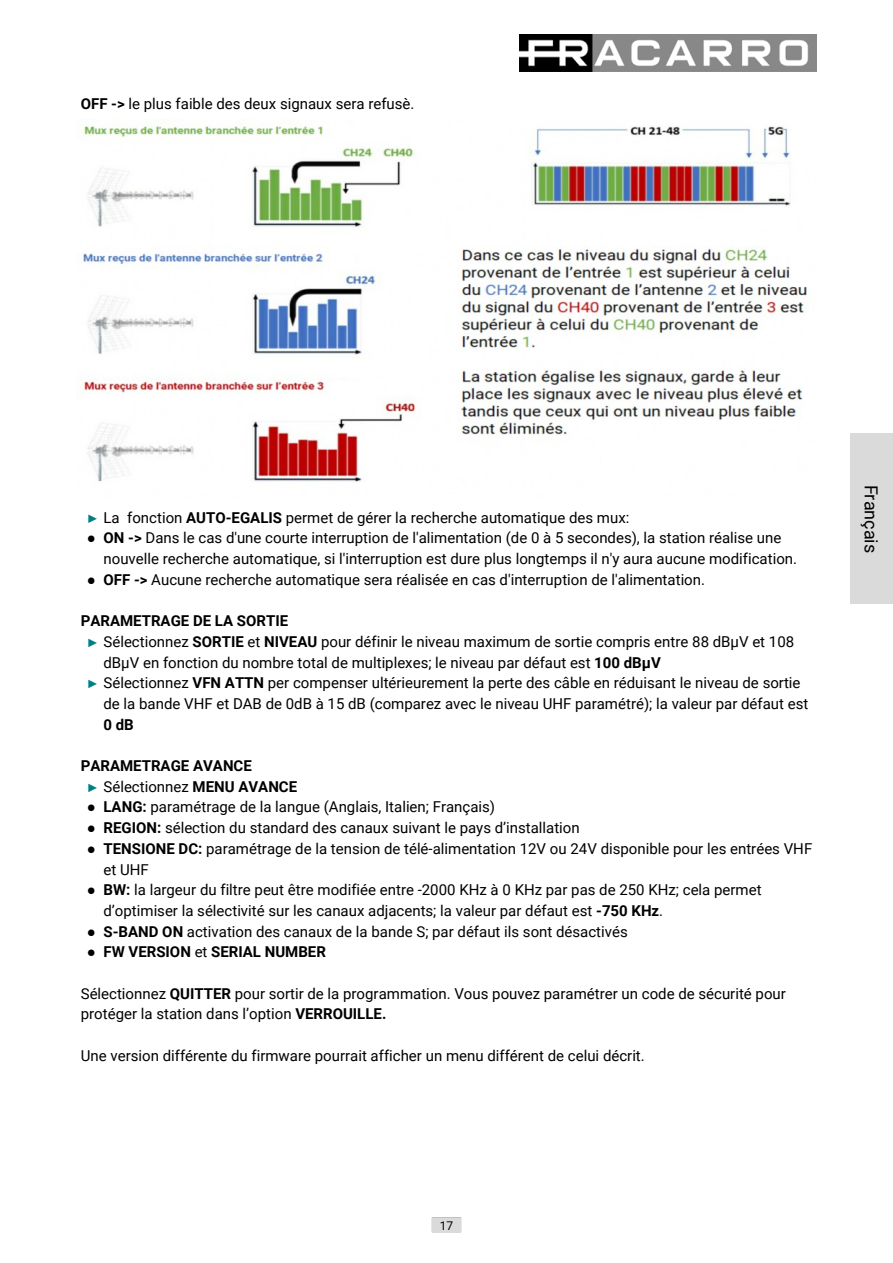
<style>
.page{position:relative;width:893px;height:1263px;background:#fff}
.page>*{position:absolute;margin:0;border:0;box-sizing:border-box;transform-origin:0 0}
.t1{font:18px "Roboto";color:#000}
.t2{font:15px/20.7px "Roboto";color:#000}
.t3{font:700 15px/20.7px "Roboto";color:#000}
.t4{font:12px "Roboto";color:#000}
.s1{font-weight:700}
.s2{font-family:"Times New Roman";font-size:12px;color:#008080}
.s3{font-family:"Times New Roman"}
.s4{font-family:"Times New Roman";font-weight:700;font-size:12px;color:#008080}
.s5{font-weight:400}
</style>
<div class="page">
<img style="left:519px;top:34px;width:297px;height:37px">
<div style="left:432px;top:1217px;width:29px;height:15px;border:1px solid #9e9e9e"></div>
<div style="left:432px;top:1218px;width:29px;height:14px;background:#dadada"></div>
<div style="left:850px;top:434px;width:43px;height:170px;background:#dadada"></div>
<img style="left:80px;top:119px;width:727px;height:363px">
<p class="t2" style="left:81px;top:94px;width:335px"><span class="s1">OFF -&gt;</span> le plus faible des deux signaux sera refusè.</p>
<p class="t2" style="left:87px;top:508px;width:544px"><span class="s2">►</span> La fonction <span class="s1">AUTO-EGALIS</span> permet de gérer la recherche automatique des mux:</p>
<p class="t2" style="left:104px;top:529px;width:695px;text-indent:-17px"><span class="s3">●</span> <span class="s1">ON -&gt;</span> Dans le cas d'une courte interruption de l'alimentation (de 0 à 5 secondes), la station réalise une nouvelle recherche automatique, si l'interruption est dure plus longtemps il n'y aura aucune modification.</p>
<p class="t2" style="left:87px;top:571px;width:620px"><span class="s3">●</span> <span class="s1">OFF -&gt;</span> Aucune recherche automatique sera réalisée en cas d'interruption de l'alimentation.</p>
<p class="t3" style="left:81px;top:612px;width:209px">PARAMETRAGE DE LA SORTIE</p>
<p class="t2" style="left:87px;top:633px;width:709px"><span class="s4">►</span> Sélectionnez <span class="s1">SORTIE</span> et <span class="s1">NIVEAU</span> pour définir le niveau maximum de sortie compris entre 88 dBµV et 108</p>
<p class="t2" style="left:104px;top:653px;width:559px">dBµV en fonction du nombre total de multiplexes; le niveau par défaut est <span class="s1">100 dBµV</span></p>
<p class="t2" style="left:87px;top:674px;width:715px"><span class="s4">►</span> Sélectionnez <span class="s1">VFN ATTN</span> per compenser ultérieurement la perte des câble en réduisant le niveau de sortie</p>
<p class="t2" style="left:104px;top:695px;width:706px">de la bande VHF et DAB de 0dB à 15 dB (comparez avec le niveau UHF paramétré); la valeur par défaut est</p>
<p class="t3" style="left:104px;top:715px;width:32px">0 dB</p>
<p class="t3" style="left:87px;top:757px;width:212px;text-indent:-6px">PARAMETRAGE AVANCE<br><span class="s2">►</span> <span class="s5">Sélectionnez</span> MENU AVANCE</p>
<p class="t2" style="left:87px;top:798px;width:410px"><span class="s3">●</span> <span class="s1">LANG:</span> paramétrage de la langue (Anglais, Italien; Français)</p>
<p class="t2" style="left:87px;top:819px;width:495px"><span class="s3">●</span> <span class="s1">REGION:</span> sélection du standard des canaux suivant le pays d’installation</p>
<p class="t2" style="left:104px;top:840px;width:710px;text-indent:-17px"><span class="s3">●</span> <span class="s1">TENSIONE DC:</span> paramétrage de la tension de télé-alimentation 12V ou 24V disponible pour les entrées VHF et UHF</p>
<p class="t2" style="left:104px;top:881px;width:660px;text-indent:-17px"><span class="s3">●</span> <span class="s1">BW:</span> la largeur du filtre peut être modifiée entre -2000 KHz à 0 KHz par pas de 250 KHz; cela permet d’optimiser la sélectivité sur les canaux adjacents; la valeur par défaut est <span class="s1">-750 KHz</span>.</p>
<p class="t2" style="left:87px;top:922px;width:543px"><span class="s3">●</span> <span class="s1">S-BAND ON</span> activation des canaux de la bande S; par défaut ils sont désactivés</p>
<p class="t3" style="left:87px;top:943px;width:241px"><span class="s3">●</span> FW VERSION <span class="s5">et</span> SERIAL NUMBER</p>
<p class="t2" style="left:81px;top:985px;width:707px">Sélectionnez <span class="s1">QUITTER</span> pour sortir de la programmation. Vous pouvez paramétrer un code de sécurité pour protéger la station dans l’option <span class="s1">VERROUILLE.</span></p>
<p class="t2" style="left:81px;top:1047px;width:566px">Une version différente du firmware pourrait afficher un menu différent de celui décrit.</p>
<p class="t1" style="left:878px;top:484px;width:70px;rotate:90deg">Français</p>
<p class="t4" style="left:440px;top:1220px;width:15px">17</p>
</div>
